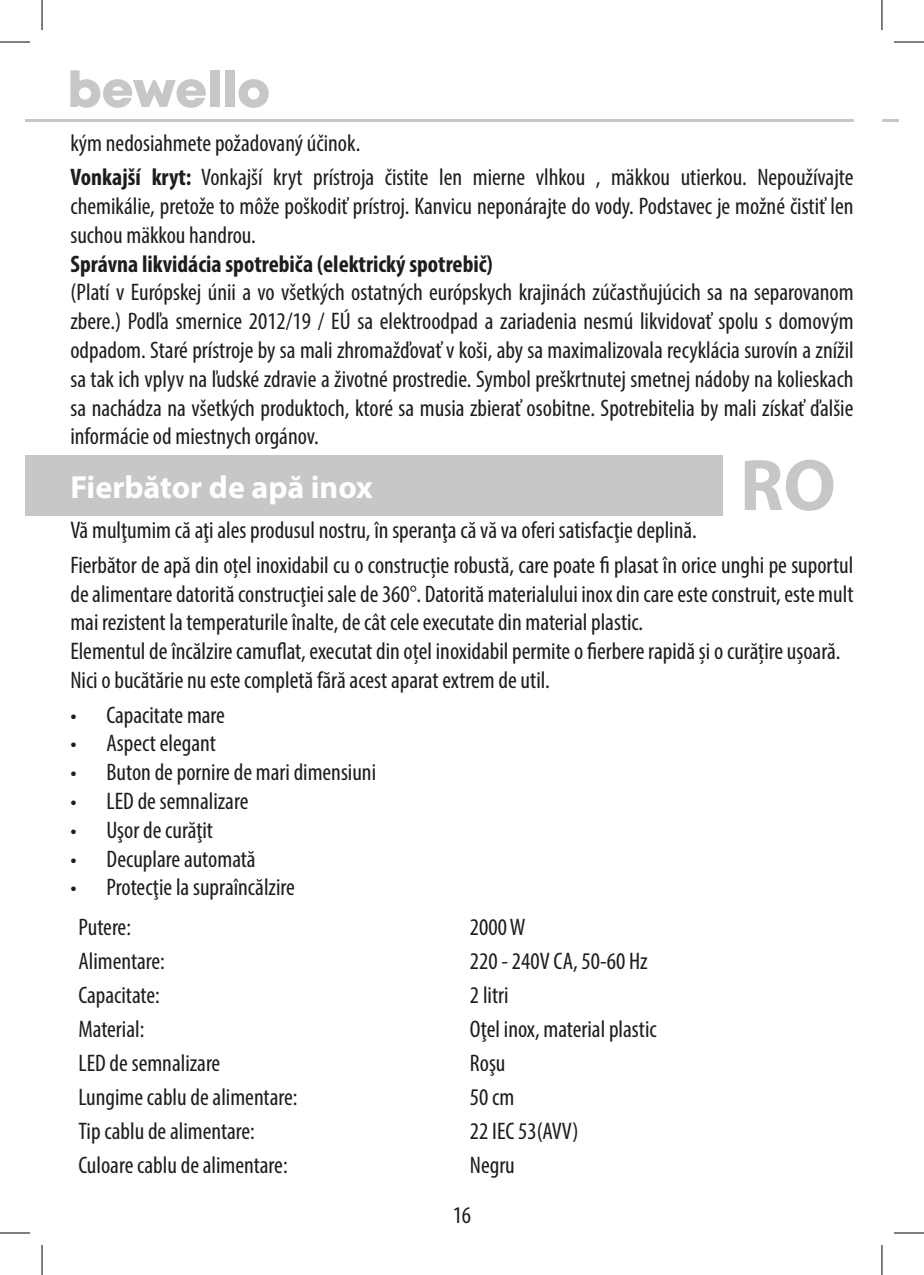
<style>
.page{position:relative;width:924px;height:1275px;background:#fff}
.page>*{position:absolute;margin:0;border:0;box-sizing:border-box;transform-origin:0 0}
.t1{font:700 73.4px "Myriad Pro";color:#c7c7c6}
.t2{font:700 32px "Myriad Pro";color:#fff}
.t3{font:condensed 24px/28.8px "Myriad Pro";color:#1d1d1b}
.t4{font:700 condensed 24px "Myriad Pro";color:#1d1d1b}
.s1{font-weight:700}
</style>
<div class="page">
<svg style="left:882px;top:119px;width:16px;height:2px"></svg>
<hr style="left:25px;top:119px;width:828px;height:2px;background:#c7c7c6">
<svg style="left:70px;top:70px;width:136px;height:38px"></svg>
<div style="left:210px;top:70px;width:9px;height:37px;background:#c7c7c6"></div>
<div style="left:225px;top:70px;width:9px;height:37px;background:#c7c7c6"></div>
<svg style="left:238px;top:79px;width:30px;height:29px"></svg>
<div style="left:25px;top:455px;width:697px;height:61px;background:#c7c7c6"></div>
<hr style="left:0;top:42px;width:30px;height:1px;background:#000">
<hr style="left:893px;top:42px;width:30px;height:1px;background:#000">
<hr style="left:0;top:1232px;width:30px;height:1px;background:#000">
<hr style="left:893px;top:1232px;width:30px;height:1px;background:#000">
<hr style="left:42px;top:0;width:1px;height:30px;background:#000">
<hr style="left:42px;top:1245px;width:1px;height:30px;background:#000">
<hr style="left:881px;top:0;width:1px;height:30px;background:#000">
<hr style="left:881px;top:1245px;width:1px;height:30px;background:#000">
<p class="t3" style="left:70px;top:125px;width:784px;line-height:34.4px">kým nedosiahmete požadovaný účinok.<br><span class="s1">Vonkajší kryt:</span> Vonkajší kryt prístroja čistite len mierne vlhkou , mäkkou utierkou. Nepoužívajte</p>
<p class="t3" style="left:70px;top:191px;width:784px">chemikálie, pretože to môže poškodiť prístroj. Kanvicu neponárajte do vody. Podstavec je možné čistiť len suchou mäkkou handrou.</p>
<p class="t4" style="left:70px;top:249px;width:423px">Správna likvidácia spotrebiča (elektrický spotrebič)</p>
<p class="t3" style="left:70px;top:278px;width:784px;text-align:justify">(Platí v Európskej únii a vo všetkých ostatných európskych krajinách zúčastňujúcich sa na separovanom zbere.) Podľa smernice 2012/19 / EÚ sa elektroodpad a zariadenia nesmú likvidovať spolu s domovým odpadom. Staré prístroje by sa mali zhromažďovať v koši, aby sa maximalizovala recyklácia surovín a znížil sa tak ich vplyv na ľudské zdravie a životné prostredie. Symbol preškrtnutej smetnej nádoby na kolieskach sa nachádza na všetkých produktoch, ktoré sa musia zbierať osobitne. Spotrebitelia by mali získať ďalšie informácie od miestnych orgánov.</p>
<h2 class="t2" style="left:70px;top:466px;width:304px">Fierbător de apă inox</h2>
<h1 class="t1" style="left:739px;top:437px;width:97px">RO</h1>
<p class="t3" style="left:70px;top:513px;width:784px;line-height:34.4px">Vă mulţumim că aţi ales produsul nostru, în speranţa că vă va oferi satisfacţie deplină.<br>Fierbător de apă din oțel inoxidabil cu o construcție robustă, care poate fi plasat în orice unghi pe suportul</p>
<p class="t3" style="left:70px;top:579px;width:784px">de alimentare datorită construcţiei sale de 360°. Datorită materialului inox din care este construit, este mult mai rezistent la temperaturile înalte, de cât cele executate din material plastic.<br>Elementul de încălzire camuflat, executat din oțel inoxidabil permite o fierbere rapidă și o curățire ușoară.<br>Nici o bucătărie nu este completă fără acest aparat extrem de util.</p>
<p class="t3" style="left:70px;top:700px;width:156px">• Capacitate mare</p>
<p class="t3" style="left:70px;top:728px;width:147px">• Aspect elegant</p>
<p class="t3" style="left:70px;top:757px;width:307px">• Buton de pornire de mari dimensiuni</p>
<p class="t3" style="left:70px;top:786px;width:179px">• LED de semnalizare</p>
<p class="t3" style="left:70px;top:815px;width:144px">• Uşor de curăţit</p>
<p class="t3" style="left:70px;top:844px;width:187px">• Decuplare automată</p>
<p class="t3" style="left:78px;top:867px;width:218px;line-height:39.6px;text-indent:-8px">• Protecţie la supraîncălzire<br>Putere:</p>
<p class="t3" style="left:470px;top:912px;width:57px">2000 W</p>
<p class="t3" style="left:78px;top:946px;width:88px">Alimentare:</p>
<p class="t3" style="left:470px;top:946px;width:179px">220 - 240V CA, 50-60 Hz</p>
<p class="t3" style="left:78px;top:980px;width:83px">Capacitate:</p>
<p class="t3" style="left:470px;top:980px;width:40px">2 litri</p>
<p class="t3" style="left:78px;top:1014px;width:67px">Material:</p>
<p class="t3" style="left:470px;top:1014px;width:188px">Oţel inox, material plastic</p>
<p class="t3" style="left:78px;top:1048px;width:143px">LED de semnalizare</p>
<p class="t3" style="left:470px;top:1048px;width:37px">Roşu</p>
<p class="t3" style="left:78px;top:1082px;width:220px">Lungime cablu de alimentare:</p>
<p class="t3" style="left:470px;top:1082px;width:46px">50 cm</p>
<p class="t3" style="left:78px;top:1116px;width:178px">Tip cablu de alimentare:</p>
<p class="t3" style="left:470px;top:1116px;width:110px">22 IEC 53(AVV)</p>
<p class="t3" style="left:78px;top:1150px;width:211px">Culoare cablu de alimentare:</p>
<p class="t3" style="left:470px;top:1150px;width:46px">Negru</p>
<p class="t3" style="left:452px;top:1200px;width:20px">16</p>
</div>
